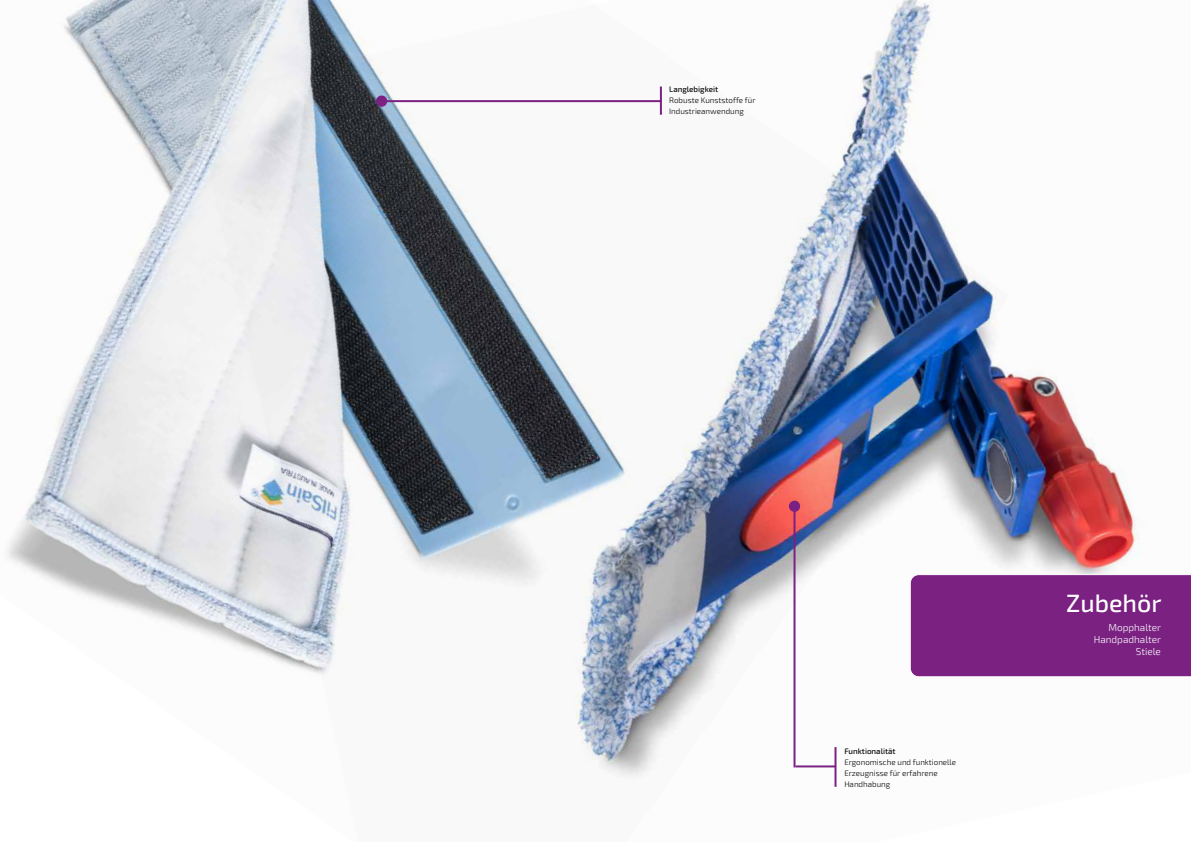
<style>
.page{position:relative;width:1191px;height:842px;background:#fff}
.page>*{position:absolute;margin:0;border:0;box-sizing:border-box;transform-origin:0 0}
.t1{font:500 25px "Exo 2";color:#fff}
.t2{font:300 10px/12px "Exo 2";color:#fff;text-align:right}
.t3{font:300 8px/11px "Exo 2";color:#000}
.t4{font:500 8px "Exo 2";color:#000}
</style>
<div class="page">
<img style="left:1009px;top:371px;width:131px;height:203px">
<div style="left:1009px;top:574px;width:182px;height:103px;background:#7a2182"></div>
<img style="left:7px;top:0;width:1002px;height:787px">
<hr style="left:382px;top:100px;width:280px;height:2px;background:#7a2182">
<hr style="left:660px;top:87px;width:2px;height:28px;background:#7a2182">
<div style="left:377px;top:97px;width:9px;height:9px;background:#7a2182;border-radius:50%"></div>
<div style="left:376px;top:96px;width:11px;height:11px;border:2px solid #7a2182;border-radius:50%"></div>
<hr style="left:795px;top:765px;width:40px;height:2px;background:#7a2182">
<hr style="left:834px;top:747px;width:2px;height:40px;background:#7a2182">
<hr style="left:793px;top:509px;width:2px;height:258px;background:#7a2182">
<div style="left:790px;top:502px;width:9px;height:9px;background:#7a2182;border-radius:50%"></div>
<div style="left:789px;top:501px;width:11px;height:11px;border:2px solid #7a2182;border-radius:50%"></div>
<p class="t4" style="left:669px;top:85px;width:50px">Langlebigkeit</p>
<p class="t3" style="left:669px;top:95px;width:88px">Robuste Kunststoffe für<br>Industrieanwendung</p>
<p class="t4" style="left:844px;top:746px;width:53px">Funktionalität</p>
<p class="t3" style="left:844px;top:756px;width:113px">Ergonomische und funktionelle<br>Erzeugnisse für erfahrene<br>Handhabung</p>
<h1 class="t1" style="left:1066px;top:589px;width:97px">Zubehör</h1>
<p class="t2" style="left:1093px;top:622px;width:69px">Mopphalter<br>Handpadhalter<br>Stiele</p>
</div>
